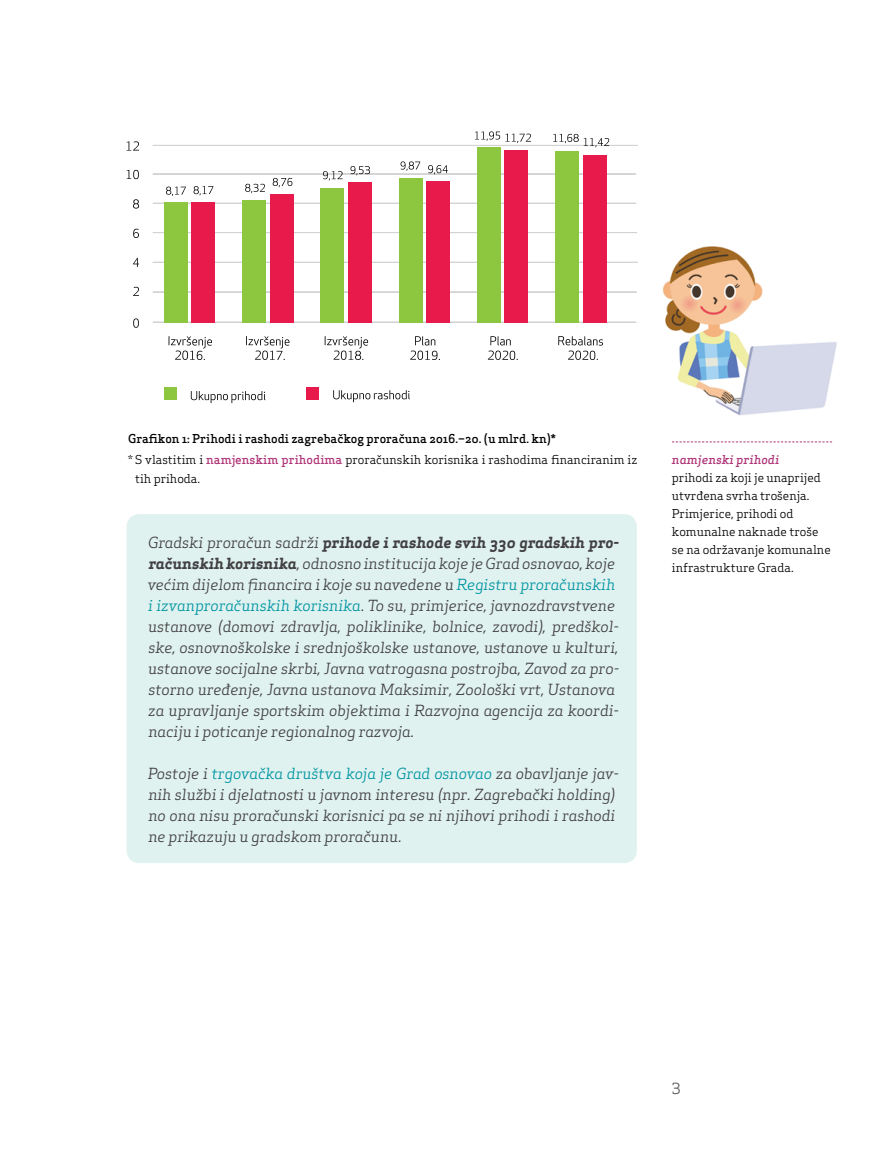
<style>
.page{position:relative;width:893px;height:1170px;background:#fff}
.page>*{position:absolute;margin:0;border:0;box-sizing:border-box;transform-origin:0 0}
.t1{font:italic 15px/21px "Apex Serif";color:#414042}
.t2{font:15px "Apex Serif";color:#58595b}
.t3{font:12px/18px "Apex Serif";color:#000}
.t4{font:500 12px/21px "Apex Serif";color:#000}
.t5{font:italic 500 12px "Apex Serif";color:#b03779}
.s1{font-weight:400}
.s2{color:#b03779}
.s3{font-weight:700}
.s4{color:#0094a2}
.s5{font-style:normal}
</style>
<div class="page">
<svg style="left:672px;top:441px;width:160px;height:1px"></svg>
<div style="left:127px;top:514px;width:510px;height:349px;background:#e0f2ef;border-radius:13px"></div>
<img style="left:663px;top:246px;width:174px;height:170px">
<div style="left:153px;top:262px;width:484px;height:1px;border:1px solid #d1d3d4"></div>
<div style="left:153px;top:232px;width:484px;height:1px;border:1px solid #d1d3d4"></div>
<div style="left:153px;top:292px;width:483px;height:1px;border:1px solid #d1d3d4"></div>
<div style="left:153px;top:322px;width:483px;height:1px;border:1px solid #d1d3d4"></div>
<div style="left:153px;top:145px;width:484px;height:1px;border:1px solid #d1d3d4"></div>
<div style="left:153px;top:203px;width:483px;height:1px;border:1px solid #d1d3d4"></div>
<div style="left:153px;top:174px;width:483px;height:1px;border:1px solid #d1d3d4"></div>
<svg style="left:169px;top:336px;width:43px;height:24px"></svg>
<svg style="left:410px;top:336px;width:30px;height:24px"></svg>
<div style="left:307px;top:387px;width:12px;height:13px;background:#e81a4b"></div>
<div style="left:164px;top:387px;width:13px;height:13px;background:#8dc63f"></div>
<svg style="left:333px;top:390px;width:77px;height:12px"></svg>
<svg style="left:191px;top:391px;width:74px;height:12px"></svg>
<svg style="left:133px;top:318px;width:6px;height:10px"></svg>
<svg style="left:133px;top:287px;width:6px;height:9px"></svg>
<svg style="left:133px;top:258px;width:6px;height:9px"></svg>
<svg style="left:133px;top:229px;width:6px;height:9px"></svg>
<svg style="left:133px;top:199px;width:6px;height:9px"></svg>
<svg style="left:126px;top:170px;width:13px;height:9px"></svg>
<svg style="left:126px;top:141px;width:13px;height:9px"></svg>
<svg style="left:401px;top:161px;width:19px;height:10px"></svg>
<svg style="left:350px;top:166px;width:20px;height:9px"></svg>
<svg style="left:428px;top:165px;width:20px;height:9px"></svg>
<svg style="left:475px;top:131px;width:56px;height:12px"></svg>
<div style="left:477px;top:147px;width:24px;height:176px;background:#8dc63f"></div>
<div style="left:505px;top:150px;width:23px;height:173px;background:#e81a4b"></div>
<svg style="left:553px;top:134px;width:56px;height:13px"></svg>
<svg style="left:323px;top:171px;width:20px;height:9px"></svg>
<svg style="left:273px;top:178px;width:19px;height:9px"></svg>
<svg style="left:245px;top:184px;width:20px;height:9px"></svg>
<svg style="left:194px;top:186px;width:19px;height:9px"></svg>
<svg style="left:246px;top:336px;width:43px;height:24px"></svg>
<svg style="left:558px;top:336px;width:45px;height:24px"></svg>
<svg style="left:488px;top:336px;width:30px;height:24px"></svg>
<svg style="left:325px;top:336px;width:43px;height:24px"></svg>
<div style="left:164px;top:202px;width:24px;height:121px;background:#8dc63f"></div>
<div style="left:192px;top:202px;width:23px;height:121px;background:#e81a4b"></div>
<div style="left:242px;top:201px;width:24px;height:122px;background:#8dc63f"></div>
<div style="left:270px;top:194px;width:23px;height:129px;background:#e81a4b"></div>
<div style="left:321px;top:188px;width:23px;height:135px;background:#8dc63f"></div>
<div style="left:348px;top:182px;width:24px;height:141px;background:#e81a4b"></div>
<div style="left:399px;top:178px;width:23px;height:145px;background:#8dc63f"></div>
<div style="left:426px;top:181px;width:24px;height:142px;background:#e81a4b"></div>
<div style="left:555px;top:151px;width:24px;height:172px;background:#8dc63f"></div>
<div style="left:583px;top:155px;width:23px;height:168px;background:#e81a4b"></div>
<svg style="left:166px;top:186px;width:20px;height:10px"></svg>
<p class="t4" style="left:128px;top:427px;width:511px">Grafikon 1: Prihodi i rashodi zagrebačkog proračuna 2016.–20. (u mlrd. kn)*<br><span class="s1">* S vlastitim i</span> <span class="s2">namjenskim prihodima</span> <span class="s1">proračunskih korisnika i rashodima financiranim iz</span></p>
<p class="t3" style="left:135px;top:469px;width:67px">tih prihoda.</p>
<p class="t1" style="left:148px;top:531px;width:473px">Gradski proračun sadrži <span class="s3">prihode i rashode svih 330 gradskih pro&shy;računskih korisnika</span>, odnosno institucija koje je Grad osnovao, koje većim dijelom financira i koje su navedene u <span class="s4">Registru proračunskih i izvanproračunskih korisnika</span><span class="s5">.</span> To su, primjerice, javnozdravstvene ustanove (domovi zdravlja, poliklinike, bolnice, zavodi), predškol&shy;ske, osnovnoškolske i srednjoškolske ustanove, ustanove u kulturi, ustanove socijalne skrbi, Javna vatrogasna postrojba, Zavod za pro&shy;storno uređenje, Javna ustanova Maksimir, Zoološki vrt, Ustanova za upravljanje sportskim objektima i Razvojna agencija za koordi&shy;naciju i poticanje regionalnog razvoja.</p>
<p class="t1" style="left:148px;top:762px;width:473px">Postoje i <span class="s4">trgovačka društva koja je Grad osnovao</span> za obavljanje jav&shy;nih službi i djelatnosti u javnom interesu (npr. Zagrebački holding) no ona nisu proračunski korisnici pa se ni njihovi prihodi i rashodi ne prikazuju u gradskom proračunu.</p>
<p class="t5" style="left:672px;top:451px;width:109px">namjenski prihodi</p>
<p class="t3" style="left:672px;top:468px;width:160px">prihodi za koji je unaprijed utvrđena svrha trošenja.<br>Primjerice, prihodi od komunalne naknade troše se na održavanje komunalne infrastrukture Grada.</p>
<p class="t2" style="left:672px;top:1078px;width:10px">3</p>
</div>
